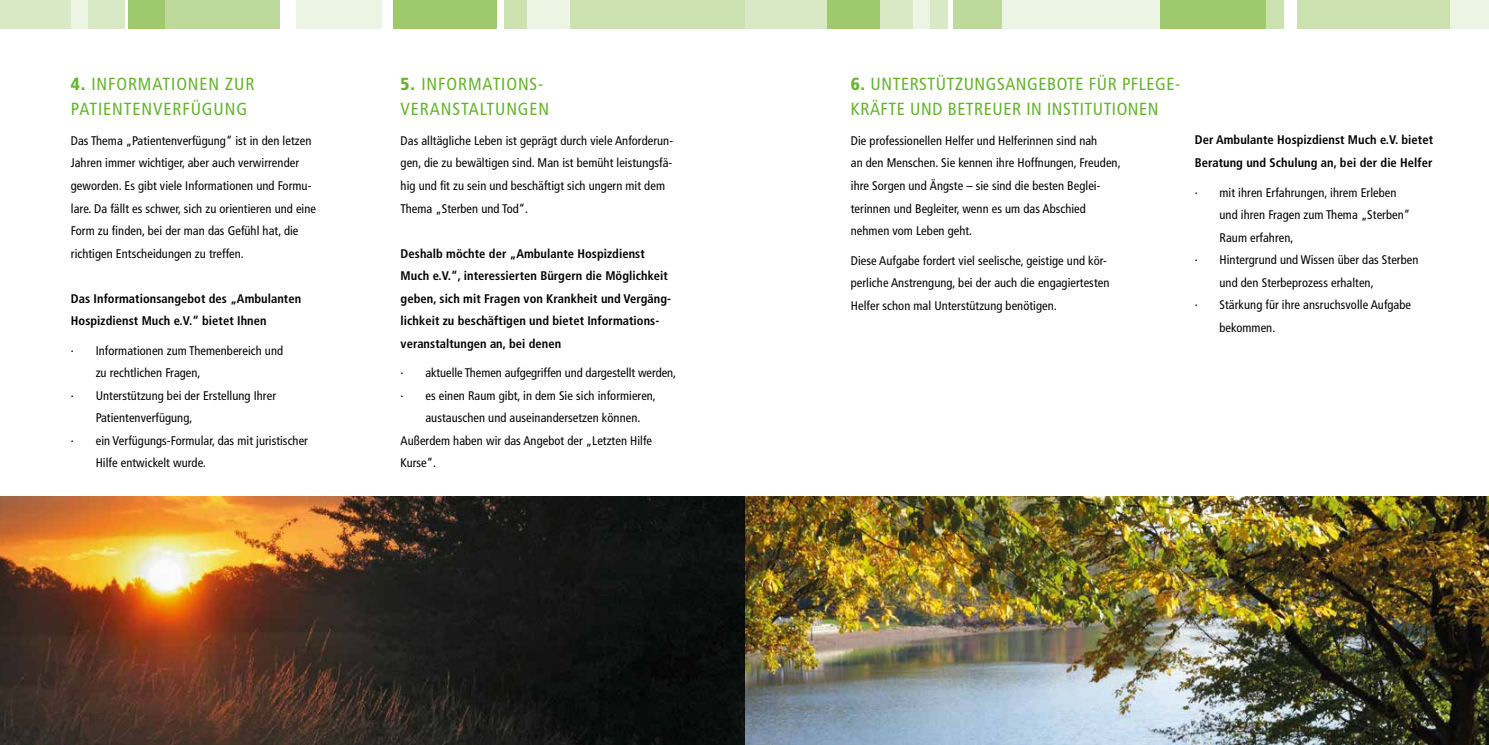
<style>
.page{position:relative;width:1489px;height:745px;background:#fff}
.page>*{position:absolute;margin:0;border:0;box-sizing:border-box;transform-origin:0 0}
.t1{font:condensed 17.5px/25px "Frutiger";letter-spacing:.05em;color:#65b32e}
.t2{font:condensed 17.5px/25px "Frutiger";letter-spacing:.03em;color:#65b32e}
.t3{font:condensed 12.5px/22.5px "Frutiger";letter-spacing:.005em;color:#000}
.t4{font:700 condensed 12.5px/22.5px "Frutiger";letter-spacing:.005em;color:#000}
.s1{font-weight:900}
</style>
<div class="page">
<img style="left:0;top:496px;width:1488px;height:248px">
<div style="left:1251px;top:0;width:237px;height:28px;background:#cce1b0"></div>
<div style="left:993px;top:0;width:175px;height:28px;background:#ecf4e3"></div>
<div style="left:1160px;top:0;width:105px;height:28px;background:#9fc96d"></div>
<div style="left:1449px;top:0;width:39px;height:28px;background:#ecf4e3"></div>
<div style="left:744px;top:0;width:203px;height:28px;background:#d9e9c5"></div>
<div style="left:953px;top:0;width:48px;height:28px;background:#bdd99b"></div>
<div style="left:827px;top:0;width:52px;height:28px;background:#9fc96d"></div>
<div style="left:912px;top:0;width:17px;height:28px;background:#ecf4e3"></div>
<div style="left:1283px;top:0;width:13px;height:28px;background:#fff"></div>
<div style="left:0;top:0;width:178px;height:28px;background:#d9e9c5"></div>
<div style="left:504px;top:0;width:240px;height:28px;background:#cce1b0"></div>
<div style="left:296px;top:0;width:103px;height:28px;background:#ecf4e3"></div>
<div style="left:391px;top:0;width:105px;height:28px;background:#9fc96d"></div>
<div style="left:382px;top:0;width:11px;height:28px;background:#fff"></div>
<hr style="left:125px;top:0;width:3px;height:28px;background:#fff">
<div style="left:527px;top:0;width:42px;height:28px;background:#ecf4e3"></div>
<div style="left:165px;top:0;width:115px;height:28px;background:#bdd99b"></div>
<div style="left:128px;top:0;width:37px;height:28px;background:#9fc96d"></div>
<div style="left:71px;top:0;width:16px;height:28px;background:#ecf4e3"></div>
<h1 class="t1" style="left:71px;top:72px;width:185px"><span class="s1">4.</span> INFORMATIONEN ZUR<br>PATIENTENVERFÜGUNG</h1>
<p class="t3" style="left:71px;top:129px;width:247px">Das Thema „Patientenverfügung“ ist in den letzen Jahren immer wichtiger, aber auch verwirrender geworden. Es gibt viele Informationen und Formu&shy;lare. Da fällt es schwer, sich zu orientieren und eine Form zu finden, bei der man das Gefühl hat, die richtigen Entscheidungen zu treffen.</p>
<p class="t4" style="left:71px;top:287px;width:232px">Das Informationsangebot des „Ambulanten<br>Hospizdienst Much e.V.“ bietet Ihnen</p>
<p class="t3" style="left:71px;top:339px;width:214px">· Informationen zum Themenbereich und</p>
<p class="t3" style="left:96px;top:361px;width:106px">zu rechtlichen Fragen,</p>
<p class="t3" style="left:71px;top:384px;width:207px">· Unterstützung bei der Erstellung Ihrer</p>
<p class="t3" style="left:96px;top:406px;width:98px">Patientenverfügung,</p>
<p class="t3" style="left:71px;top:429px;width:238px">· ein Verfügungs-Formular, das mit juristischer</p>
<p class="t3" style="left:96px;top:451px;width:112px">Hilfe entwickelt wurde.</p>
<h1 class="t1" style="left:400px;top:72px;width:150px"><span class="s1">5.</span> INFORMATIONS-<br>VERANSTALTUNGEN</h1>
<p class="t3" style="left:400px;top:129px;width:274px">Das alltägliche Leben ist geprägt durch viele Anforderun&shy;gen, die zu bewältigen sind. Man ist bemüht leistungsfä&shy;hig und fit zu sein und beschäftigt sich ungern mit dem Thema „Sterben und Tod“.</p>
<p class="t4" style="left:400px;top:242px;width:272px">Deshalb möchte der „Ambulante Hospizdienst Much e.V.“, interessierten Bürgern die Möglichkeit geben, sich mit Fragen von Krankheit und Vergäng&shy;lichkeit zu beschäftigen und bietet Informations&shy;veranstaltungen an, bei denen</p>
<p class="t3" style="left:400px;top:361px;width:277px">· aktuelle Themen aufgegriffen und dargestellt werden,</p>
<p class="t3" style="left:400px;top:384px;width:257px">· es einen Raum gibt, in dem Sie sich informieren,</p>
<p class="t3" style="left:425px;top:406px;width:216px">austauschen und auseinandersetzen können.</p>
<p class="t3" style="left:400px;top:429px;width:253px">Außerdem haben wir das Angebot der „Letzten Hilfe</p>
<p class="t3" style="left:400px;top:451px;width:37px">Kurse“.</p>
<h1 class="t2" style="left:850px;top:72px;width:331px"><span class="s1">6.</span> UNTERSTÜTZUNGSANGEBOTE FÜR PFLEGE-<br>KRÄFTE UND BETREUER IN INSTITUTIONEN</h1>
<p class="t3" style="left:850px;top:129px;width:271px">Die professionellen Helfer und Helferinnen sind nah<br>an den Menschen. Sie kennen ihre Hoffnungen, Freuden, ihre Sorgen und Ängste – sie sind die besten Beglei&shy;terinnen und Begleiter, wenn es um das Abschied nehmen vom Leben geht.</p>
<p class="t3" style="left:850px;top:249px;width:260px">Diese Aufgabe fordert viel seelische, geistige und kör&shy;perliche Anstrengung, bei der auch die engagiertesten<br>Helfer schon mal Unterstützung benötigen.</p>
<p class="t4" style="left:1194px;top:129px;width:240px">Der Ambulante Hospizdienst Much e.V. bietet<br>Beratung und Schulung an, bei der die Helfer</p>
<p class="t3" style="left:1194px;top:181px;width:203px">· mit ihren Erfahrungen, ihrem Erleben</p>
<p class="t3" style="left:1219px;top:203px;width:192px">und ihren Fragen zum Thema „Sterben“</p>
<p class="t3" style="left:1219px;top:226px;width:75px">Raum erfahren,</p>
<p class="t3" style="left:1194px;top:248px;width:225px">· Hintergrund und Wissen über das Sterben</p>
<p class="t3" style="left:1219px;top:271px;width:156px">und den Sterbeprozess erhalten,</p>
<p class="t3" style="left:1194px;top:293px;width:218px">· Stärkung für ihre ansruchsvolle Aufgabe</p>
<p class="t3" style="left:1219px;top:316px;width:57px">bekommen.</p>
</div>
